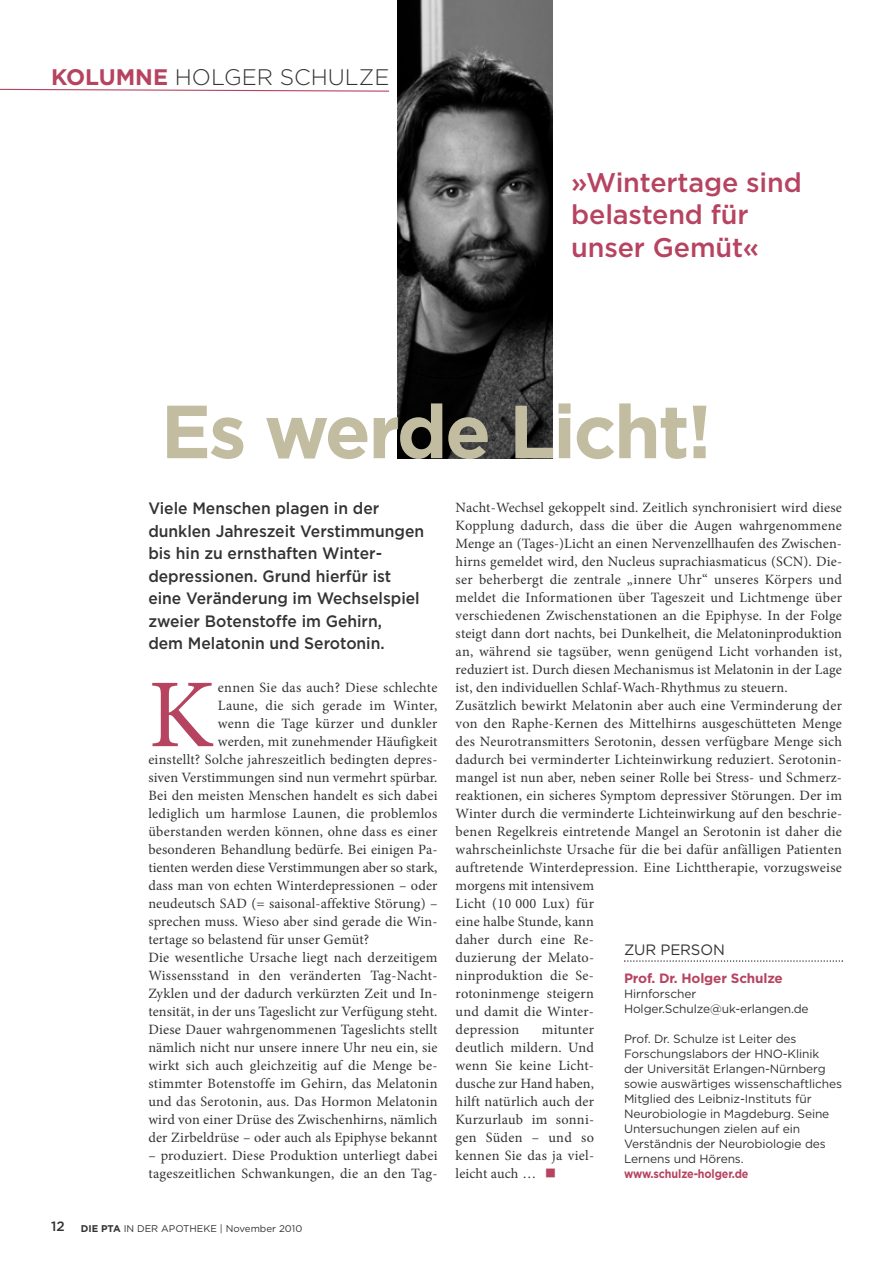
<style>
.page{position:relative;width:893px;height:1263px;background:#fff}
.page>*{position:absolute;margin:0;border:0;box-sizing:border-box;transform-origin:0 0}
.t1{font:97.35px "Minion Pro";color:#b64461}
.t2{font:700 75px "Gotham";letter-spacing:-.03em;color:#c2bda1}
.t3{font:500 27px/32.4px "Gotham";letter-spacing:-.005em;color:#b64461}
.t4{font:300 22.5px "Gotham";color:#343334}
.t5{font:500 16.5px/22.5px "Gotham";color:#343334;scale:.95 1}
.t6{font:15px "Gotham";letter-spacing:-.01em;color:#343334}
.t7{font:14.25px/18px "Minion Pro";letter-spacing:.01em;color:#343334}
.t8{font:700 13.5px "Gotham";letter-spacing:-.01em;color:#b64461}
.t9{font:12px/15px "Gotham";letter-spacing:-.01em;color:#343334}
.t10{font:700 12px "Gotham";letter-spacing:-.01em;color:#b64461;scale:.9 1}
.t11{font:9.75px "Gotham";color:#343334}
.s1{font-weight:700;color:#b64461}
.s2{font-weight:500;font-size:13.5px}
.s3{font-weight:700}
</style>
<div class="page">
<svg style="left:0;top:88px;width:390px;height:4px"></svg>
<img style="left:398px;top:0;width:155px;height:458px">
<svg style="left:624px;top:960px;width:219px;height:2px"></svg>
<h3 class="t4" style="left:51px;top:68px;width:340px"><span class="s1">KOLUMNE</span> HOLGER SCHULZE</h3>
<h3 class="t3" style="left:571px;top:168px;width:232px">»Wintertage sind belastend für unser Gemüt«</h3>
<h2 class="t2" style="left:161px;top:403px;width:552px">Es werde Licht!</h2>
<p class="t5" style="left:148px;top:498px;width:292px">Viele Menschen plagen in der dunklen Jahreszeit Verstimmungen bis hin zu ernsthaften Winter&shy;depressionen. Grund hierfür ist eine Veränderung im Wechselspiel zweier Botenstoffe im Gehirn,<br>dem Melatonin und Serotonin.</p>
<h1 class="t1" style="left:148px;top:677px;width:67px">K</h1>
<p class="t7" style="left:218px;top:680px;width:221px">ennen Sie das auch? Diese schlechte</p>
<p class="t7" style="left:218px;top:698px;width:221px">Laune, die sich gerade im Winter,</p>
<p class="t7" style="left:218px;top:716px;width:221px">wenn die Tage kürzer und dunkler</p>
<p class="t7" style="left:218px;top:734px;width:221px">werden, mit zunehmender Häufigkeit</p>
<p class="t7" style="left:148px;top:752px;width:291px">einstellt? Solche jahreszeitlich bedingten depres-</p>
<p class="t7" style="left:148px;top:770px;width:291px">siven Verstimmungen sind nun vermehrt spürbar.</p>
<p class="t7" style="left:148px;top:788px;width:291px">Bei den meisten Menschen handelt es sich dabei</p>
<p class="t7" style="left:148px;top:806px;width:291px">lediglich um harmlose Launen, die problemlos</p>
<p class="t7" style="left:148px;top:824px;width:291px">überstanden werden können, ohne dass es einer</p>
<p class="t7" style="left:148px;top:842px;width:291px">besonderen Behandlung bedürfe. Bei einigen Pa-</p>
<p class="t7" style="left:148px;top:860px;width:291px">tienten werden diese Verstimmungen aber so stark,</p>
<p class="t7" style="left:148px;top:878px;width:291px">dass man von echten Winterdepressionen – oder</p>
<p class="t7" style="left:148px;top:896px;width:291px">neudeutsch SAD (= saisonal-affektive Störung) –</p>
<p class="t7" style="left:148px;top:914px;width:291px">sprechen muss. Wieso aber sind gerade die Win-</p>
<p class="t7" style="left:148px;top:932px;width:222px">tertage so belastend für unser Gemüt?</p>
<p class="t7" style="left:148px;top:950px;width:291px">Die wesentliche Ursache liegt nach derzeitigem</p>
<p class="t7" style="left:148px;top:968px;width:291px">Wissensstand in den veränderten Tag-Nacht-</p>
<p class="t7" style="left:148px;top:986px;width:291px">Zyklen und der dadurch verkürzten Zeit und In-</p>
<p class="t7" style="left:148px;top:1004px;width:291px">tensität, in der uns Tageslicht zur Verfügung steht.</p>
<p class="t7" style="left:148px;top:1022px;width:291px">Diese Dauer wahrgenommenen Tageslichts stellt</p>
<p class="t7" style="left:148px;top:1040px;width:291px">nämlich nicht nur unsere innere Uhr neu ein, sie</p>
<p class="t7" style="left:148px;top:1058px;width:291px">wirkt sich auch gleichzeitig auf die Menge be-</p>
<p class="t7" style="left:148px;top:1076px;width:291px">stimmter Botenstoffe im Gehirn, das Melatonin</p>
<p class="t7" style="left:148px;top:1094px;width:291px">und das Serotonin, aus. Das Hormon Melatonin</p>
<p class="t7" style="left:148px;top:1112px;width:291px">wird von einer Drüse des Zwischenhirns, nämlich</p>
<p class="t7" style="left:148px;top:1130px;width:291px">der Zirbeldrüse – oder auch als Epiphyse bekannt</p>
<p class="t7" style="left:148px;top:1148px;width:291px">– produziert. Diese Produktion unterliegt dabei tageszeitlichen Schwankungen, die an den Tag-</p>
<p class="t11" style="left:51px;top:1225px;width:253px"><span class="s2">12</span> <span class="s3">DIE PTA</span> IN DER APOTHEKE | November 2010</p>
<p class="t7" style="left:456px;top:500px;width:388px">Nacht-Wechsel gekoppelt sind. Zeitlich synchronisiert wird diese Kopplung dadurch, dass die über die Augen wahrgenommene Menge an (Tages-)Licht an einen Nervenzellhaufen des Zwischen&shy;hirns gemeldet wird, den Nucleus suprachiasmaticus (SCN). Die&shy;ser beherbergt die zentrale „innere Uhr“ unseres Körpers und meldet die Informationen über Tageszeit und Lichtmenge über verschiedenen Zwischenstationen an die Epiphyse. In der Folge steigt dann dort nachts, bei Dunkelheit, die Melatoninproduktion an, während sie tagsüber, wenn genügend Licht vorhanden ist, reduziert ist. Durch diesen Mechanismus ist Melatonin in der Lage ist, den individuellen Schlaf-Wach-Rhythmus zu steuern.<br>Zusätzlich bewirkt Melatonin aber auch eine Verminderung der von den Raphe-Kernen des Mittelhirns ausgeschütteten Menge des Neurotransmitters Serotonin, dessen verfügbare Menge sich dadurch bei verminderter Lichteinwirkung reduziert. Serotonin&shy;mangel ist nun aber, neben seiner Rolle bei Stress- und Schmerz&shy;reaktionen, ein sicheres Symptom depressiver Störungen. Der im Winter durch die verminderte Lichteinwirkung auf den beschrie&shy;benen Regelkreis eintretende Mangel an Serotonin ist daher die wahrscheinlichste Ursache für die bei dafür anfälligen Patienten auftretende Winterdepression. Eine Lichttherapie, vorzugsweise morgens mit intensivem<br>Licht (10 000 Lux) für<br>eine halbe Stunde, kann<br>daher durch eine Re-<br>duzierung der Melato-<br>ninproduktion die Se-<br>rotoninmenge steigern<br>und damit die Winter-<br>depression</p>
<p class="t6" style="left:624px;top:944px;width:102px">ZUR PERSON</p>
<p class="t8" style="left:624px;top:973px;width:160px">Prof. Dr. Holger Schulze</p>
<p class="t9" style="left:624px;top:987px;width:186px">Hirnforscher<br>Holger.Schulze@uk-erlangen.de</p>
<p class="t9" style="left:624px;top:1032px;width:220px">Prof. Dr. Schulze ist Leiter des Forschungslabors der HNO-Klinik<br>der Universität Erlangen-Nürnberg sowie auswärtiges wissenschaftliches Mitglied des Leibniz-Instituts für Neurobiologie in Magdeburg. Seine Untersuchungen zielen auf ein Verständnis der Neurobiologie des Lernens und Hörens.</p>
<p class="t10" style="left:624px;top:1169px;width:140px">www.schulze-holger.de</p>
<p class="t7" style="left:456px;top:1022px;width:140px;text-align:justify;text-indent:86px">mitunter deutlich mildern. Und wenn Sie keine Licht&shy;dusche zur Hand haben, hilft natürlich auch der Kurzurlaub im sonni&shy;gen Süden – und so kennen Sie das ja viel&shy;leicht auch …</p>
</div>
